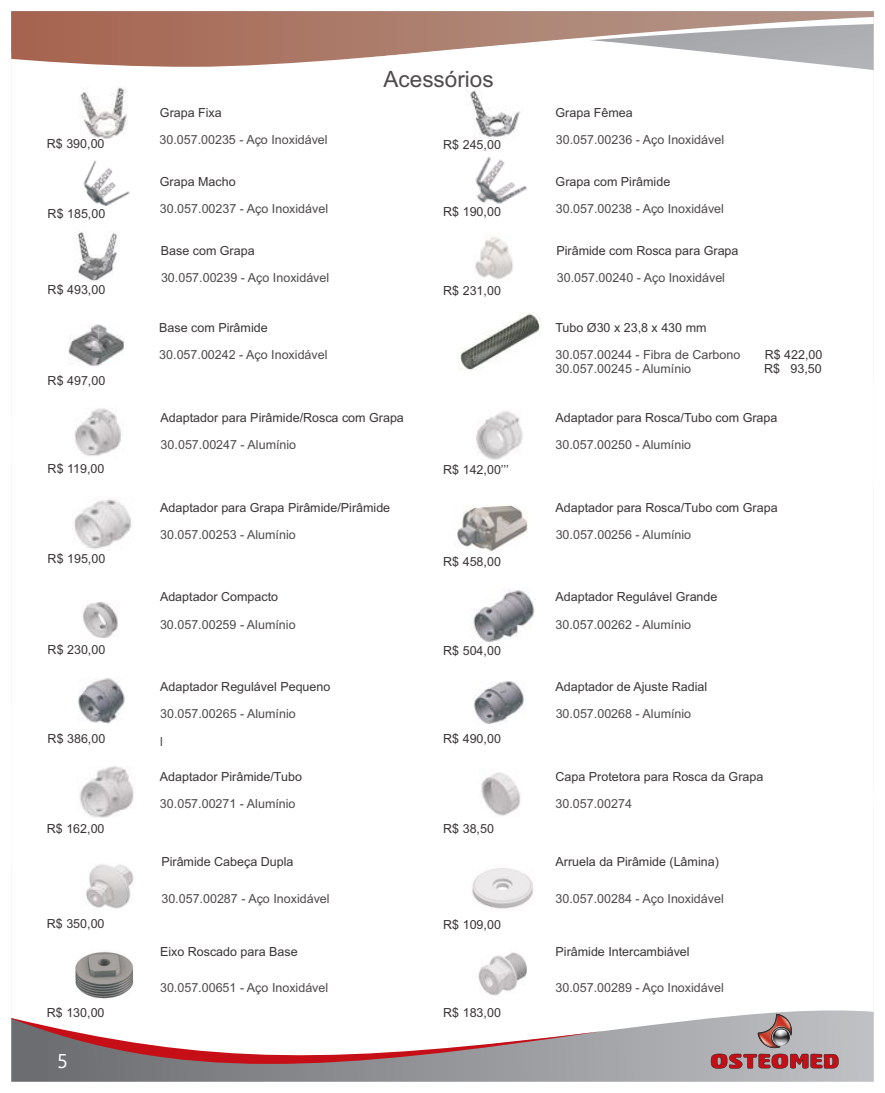
<style>
.page{position:relative;width:885px;height:1093px;background:#fff}
.page>*{position:absolute;margin:0;border:0;box-sizing:border-box;transform-origin:0 0}
.t1{font:22.5px "Arial";color:#4e4b4c}
.t2{font:20px "Ebrima";color:#fff}
.t3{font:12.5px/14px "Arial";color:#393535}
.t4{font:12.5px/14px "Arial";color:#4e4b4c}
</style>
<div class="page">
<svg style="left:11px;top:11px;width:862px;height:59px"></svg>
<svg style="left:354px;top:11px;width:519px;height:48px"></svg>
<svg style="left:603px;top:1010px;width:270px;height:71px;background:#bcbdc0"></svg>
<svg style="left:11px;top:1018px;width:592px;height:63px"></svg>
<img style="left:86px;top:864px;width:48px;height:45px">
<img style="left:80px;top:87px;width:47px;height:51px">
<img style="left:466px;top:89px;width:55px;height:48px">
<img style="left:83px;top:160px;width:47px;height:46px">
<img style="left:475px;top:156px;width:52px;height:48px">
<img style="left:77px;top:231px;width:42px;height:50px">
<img style="left:475px;top:236px;width:38px;height:44px">
<img style="left:69px;top:325px;width:55px;height:41px">
<img style="left:458px;top:313px;width:82px;height:58px">
<img style="left:74px;top:408px;width:47px;height:48px">
<img style="left:476px;top:411px;width:47px;height:49px">
<img style="left:74px;top:499px;width:58px;height:50px">
<img style="left:455px;top:505px;width:73px;height:48px">
<img style="left:83px;top:602px;width:35px;height:36px">
<img style="left:472px;top:589px;width:64px;height:53px">
<img style="left:78px;top:678px;width:47px;height:45px">
<img style="left:473px;top:681px;width:52px;height:43px">
<img style="left:79px;top:766px;width:55px;height:51px">
<img style="left:481px;top:772px;width:40px;height:44px">
<svg style="left:710px;top:1013px;width:128px;height:56px;background:#b19093"></svg>
<img style="left:472px;top:868px;width:61px;height:41px">
<img style="left:478px;top:952px;width:49px;height:44px">
<img style="left:75px;top:951px;width:59px;height:48px">
<h1 class="t1" style="left:383px;top:71px;width:112px">Acessórios</h1>
<p class="t3" style="left:160px;top:107px;width:63px">Grapa Fixa</p>
<p class="t3" style="left:555px;top:107px;width:79px">Grapa Fêmea</p>
<p class="t3" style="left:47px;top:138px;width:59px">R$ 390,00</p>
<p class="t4" style="left:159px;top:134px;width:170px">30.057.00235 - Aço Inoxidável</p>
<p class="t4" style="left:556px;top:134px;width:170px">30.057.00236 - Aço Inoxidável</p>
<p class="t3" style="left:443px;top:139px;width:59px">R$ 245,00</p>
<p class="t3" style="left:160px;top:175px;width:77px">Grapa Macho</p>
<p class="t3" style="left:555px;top:175px;width:116px">Grapa com Pirâmide</p>
<p class="t3" style="left:48px;top:208px;width:59px">R$ 185,00</p>
<p class="t4" style="left:160px;top:203px;width:170px">30.057.00237 - Aço Inoxidável</p>
<p class="t4" style="left:555px;top:203px;width:170px">30.057.00238 - Aço Inoxidável</p>
<p class="t3" style="left:443px;top:205px;width:59px">R$ 190,00</p>
<p class="t3" style="left:161px;top:245px;width:95px">Base com Grapa</p>
<p class="t3" style="left:556px;top:245px;width:184px">Pirâmide com Rosca para Grapa</p>
<p class="t3" style="left:48px;top:283px;width:59px">R$ 493,00</p>
<p class="t4" style="left:161px;top:272px;width:170px">30.057.00239 - Aço Inoxidável</p>
<p class="t4" style="left:556px;top:272px;width:170px">30.057.00240 - Aço Inoxidável</p>
<p class="t3" style="left:443px;top:285px;width:59px">R$ 231,00</p>
<p class="t3" style="left:159px;top:322px;width:110px">Base com Pirâmide</p>
<p class="t3" style="left:555px;top:322px;width:152px">Tubo Ø30 x 23,8 x 430 mm</p>
<p class="t3" style="left:48px;top:374px;width:59px">R$ 497,00</p>
<p class="t4" style="left:159px;top:349px;width:170px">30.057.00242 - Aço Inoxidável</p>
<p class="t4" style="left:555px;top:349px;width:186px">30.057.00244 - Fibra de Carbono<br>30.057.00245 - Alumínio</p>
<p class="t3" style="left:764px;top:349px;width:60px">R$ 422,00<br>R$ 93,50</p>
<p class="t3" style="left:161px;top:412px;width:245px">Adaptador para Pirâmide/Rosca com Grapa</p>
<p class="t3" style="left:555px;top:411px;width:223px">Adaptador para Rosca/Tubo com Grapa</p>
<p class="t4" style="left:161px;top:439px;width:137px">30.057.00247 - Alumínio</p>
<p class="t4" style="left:555px;top:439px;width:137px">30.057.00250 - Alumínio</p>
<p class="t3" style="left:48px;top:463px;width:58px">R$ 119,00</p>
<p class="t3" style="left:443px;top:463px;width:67px">R$ 142,00’’’</p>
<p class="t3" style="left:160px;top:501px;width:231px">Adaptador para Grapa Pirâmide/Pirâmide</p>
<p class="t3" style="left:555px;top:501px;width:223px">Adaptador para Rosca/Tubo com Grapa</p>
<p class="t4" style="left:160px;top:529px;width:137px">30.057.00253 - Alumínio</p>
<p class="t4" style="left:555px;top:529px;width:137px">30.057.00256 - Alumínio</p>
<p class="t3" style="left:48px;top:553px;width:59px">R$ 195,00</p>
<p class="t3" style="left:443px;top:555px;width:59px">R$ 458,00</p>
<p class="t3" style="left:160px;top:591px;width:120px">Adaptador Compacto</p>
<p class="t3" style="left:555px;top:591px;width:163px">Adaptador Regulável Grande</p>
<p class="t4" style="left:160px;top:618px;width:137px">30.057.00259 - Alumínio</p>
<p class="t4" style="left:555px;top:618px;width:137px">30.057.00262 - Alumínio</p>
<p class="t3" style="left:48px;top:644px;width:59px">R$ 230,00</p>
<p class="t3" style="left:443px;top:644px;width:59px">R$ 504,00</p>
<p class="t3" style="left:160px;top:681px;width:172px">Adaptador Regulável Pequeno</p>
<p class="t3" style="left:555px;top:680px;width:153px">Adaptador de Ajuste Radial</p>
<p class="t3" style="left:48px;top:732px;width:59px">R$ 386,00</p>
<p class="t4" style="left:160px;top:708px;width:137px">30.057.00265 - Alumínio</p>
<p class="t4" style="left:160px;top:736px;width:4px">l</p>
<p class="t3" style="left:443px;top:732px;width:59px">R$ 490,00</p>
<p class="t4" style="left:555px;top:708px;width:137px">30.057.00268 - Alumínio</p>
<p class="t3" style="left:160px;top:770px;width:143px">Adaptador Pirâmide/Tubo</p>
<p class="t3" style="left:555px;top:770px;width:209px">Capa Protetora para Rosca da Grapa</p>
<p class="t4" style="left:160px;top:798px;width:137px">30.057.00271 - Alumínio</p>
<p class="t4" style="left:555px;top:798px;width:78px">30.057.00274</p>
<p class="t3" style="left:47px;top:822px;width:59px">R$ 162,00</p>
<p class="t3" style="left:443px;top:822px;width:52px">R$ 38,50</p>
<p class="t3" style="left:161px;top:856px;width:133px">Pirâmide Cabeça Dupla</p>
<p class="t4" style="left:161px;top:892px;width:170px">30.057.00287 - Aço Inoxidável</p>
<p class="t3" style="left:555px;top:856px;width:165px">Arruela da Pirâmide (Lâmina)</p>
<p class="t4" style="left:555px;top:892px;width:170px">30.057.00284 - Aço Inoxidável</p>
<p class="t3" style="left:47px;top:918px;width:59px">R$ 350,00</p>
<p class="t3" style="left:443px;top:918px;width:59px">R$ 109,00</p>
<p class="t3" style="left:47px;top:1006px;width:59px">R$ 130,00</p>
<h2 class="t2" style="left:57px;top:1053px;width:12px">5</h2>
<p class="t3" style="left:160px;top:945px;width:139px">Eixo Roscado para Base</p>
<p class="t4" style="left:160px;top:981px;width:170px">30.057.00651 - Aço Inoxidável</p>
<p class="t3" style="left:443px;top:1007px;width:59px">R$ 183,00</p>
<p class="t3" style="left:555px;top:945px;width:136px">Pirâmide Intercambiável</p>
<p class="t4" style="left:555px;top:981px;width:170px">30.057.00289 - Aço Inoxidável</p>
</div>
